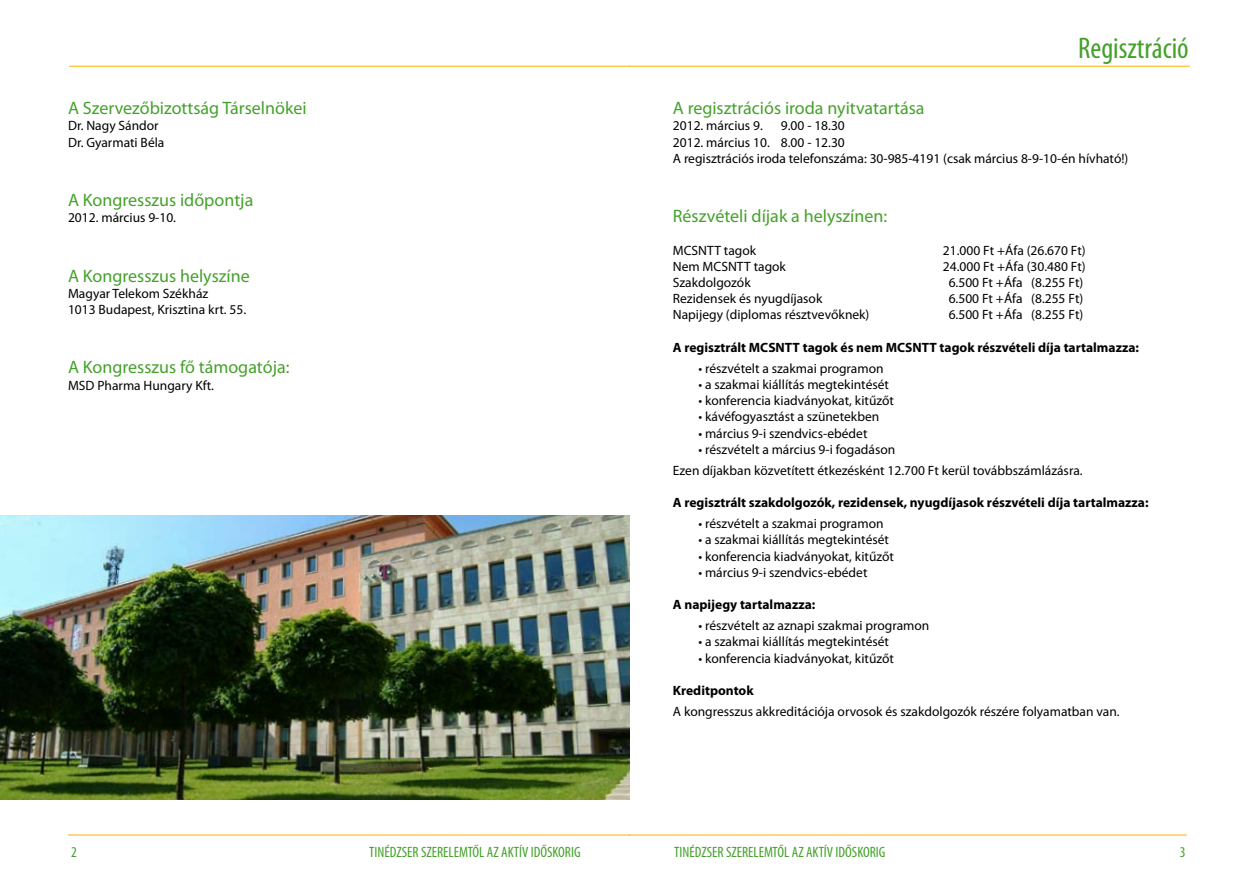
<style>
.page{position:relative;width:1259px;height:893px;background:#fff}
.page>*{position:absolute;margin:0;border:0;box-sizing:border-box;transform-origin:0 0}
.t1{font:condensed 30px "Myriad Pro";color:#45a12b}
.t2{font:18px "Myriad Pro";color:#45a12b}
.t3{font:condensed 15px "Myriad Pro";color:#45a12b}
.t4{font:13.5px/16.2px "Myriad Pro";color:#000}
.t5{font:700 13.5px "Myriad Pro";color:#000}
</style>
<div class="page">
<hr style="left:68px;top:835px;width:561px;height:1px;background:#f9b200">
<hr style="left:69px;top:66px;width:560px;height:1px;background:#f9b200">
<hr style="left:629px;top:835px;width:557px;height:1px;background:#f9b200">
<hr style="left:629px;top:66px;width:560px;height:1px;background:#f9b200">
<img style="left:0;top:515px;width:629px;height:285px">
<h2 class="t2" style="left:68px;top:97px;width:240px">A Szervezőbizottság Társelnökei</h2>
<p class="t4" style="left:68px;top:117px;width:98px">Dr. Nagy Sándor<br>Dr. Gyarmati Béla</p>
<h2 class="t2" style="left:68px;top:189px;width:187px">A Kongresszus időpontja</h2>
<p class="t4" style="left:68px;top:209px;width:109px">2012. március 9-10.</p>
<h2 class="t2" style="left:68px;top:264px;width:183px">A Kongresszus helyszíne</h2>
<p class="t4" style="left:68px;top:285px;width:180px">Magyar Telekom Székház<br>1013 Budapest, Krisztina krt. 55.</p>
<h2 class="t2" style="left:68px;top:356px;width:223px">A Kongresszus fő támogatója:</h2>
<p class="t4" style="left:68px;top:377px;width:147px">MSD Pharma Hungary Kft.</p>
<h1 class="t1" style="left:1078px;top:32px;width:112px">Regisztráció</h1>
<h2 class="t2" style="left:673px;top:97px;width:253px">A regisztrációs iroda nyitvatartása</h2>
<p class="t4" style="left:673px;top:117px;width:91px">2012. március 9.</p>
<p class="t4" style="left:673px;top:117px;width:457px;text-indent:108px">9.00 - 18.30<br>2012. március 10. 8.00 - 12.30<br>A regisztrációs iroda telefonszáma: 30-985-4191 (csak március 8-9-10-én hívható!)</p>
<h2 class="t2" style="left:673px;top:205px;width:216px">Részvételi díjak a helyszínen:</h2>
<p class="t4" style="left:673px;top:242px;width:85px">MCSNTT tagok</p>
<p class="t4" style="left:943px;top:242px;width:144px">21.000 Ft +Áfa (26.670 Ft)</p>
<p class="t4" style="left:673px;top:258px;width:115px">Nem MCSNTT tagok</p>
<p class="t4" style="left:943px;top:258px;width:144px">24.000 Ft +Áfa (30.480 Ft)</p>
<p class="t4" style="left:673px;top:274px;width:79px">Szakdolgozók</p>
<p class="t4" style="left:948px;top:274px;width:136px">6.500 Ft +Áfa (8.255 Ft)</p>
<p class="t4" style="left:673px;top:290px;width:151px">Rezidensek és nyugdíjasok</p>
<p class="t4" style="left:948px;top:290px;width:136px">6.500 Ft +Áfa (8.255 Ft)</p>
<p class="t4" style="left:673px;top:306px;width:198px">Napijegy (diplomas résztvevőknek)</p>
<p class="t4" style="left:948px;top:306px;width:136px">6.500 Ft +Áfa (8.255 Ft)</p>
<p class="t5" style="left:673px;top:338px;width:468px">A regisztrált MCSNTT tagok és nem MCSNTT tagok részvételi díja tartalmazza:</p>
<p class="t4" style="left:698px;top:360px;width:187px">• részvételt a szakmai programon</p>
<p class="t4" style="left:698px;top:376px;width:192px">• a szakmai kiállítás megtekintését</p>
<p class="t4" style="left:698px;top:392px;width:197px">• konferencia kiadványokat, kitűzőt</p>
<p class="t4" style="left:698px;top:408px;width:182px">• kávéfogyasztást a szünetekben</p>
<p class="t4" style="left:698px;top:425px;width:171px">• március 9-i szendvics-ebédet</p>
<p class="t4" style="left:673px;top:438px;width:411px;line-height:21px;text-indent:26px">• részvételt a március 9-i fogadáson<br>Ezen díjakban közvetített étkezésként 12.700 Ft kerül továbbszámlázásra.</p>
<p class="t5" style="left:673px;top:494px;width:477px">A regisztrált szakdolgozók, rezidensek, nyugdíjasok részvételi díja tartalmazza:</p>
<p class="t4" style="left:698px;top:515px;width:187px">• részvételt a szakmai programon</p>
<p class="t4" style="left:698px;top:531px;width:192px">• a szakmai kiállítás megtekintését</p>
<p class="t4" style="left:698px;top:548px;width:197px">• konferencia kiadványokat, kitűzőt</p>
<p class="t4" style="left:698px;top:564px;width:171px">• március 9-i szendvics-ebédet</p>
<p class="t5" style="left:673px;top:596px;width:144px">A napijegy tartalmazza:</p>
<p class="t4" style="left:698px;top:617px;width:232px">• részvételt az aznapi szakmai programon</p>
<p class="t4" style="left:698px;top:633px;width:192px">• a szakmai kiállítás megtekintését</p>
<p class="t4" style="left:698px;top:650px;width:197px">• konferencia kiadványokat, kitűzőt</p>
<p class="t5" style="left:673px;top:682px;width:82px">Kreditpontok</p>
<p class="t4" style="left:673px;top:703px;width:448px">A kongresszus akkreditációja orvosok és szakdolgozók részére folyamatban van.</p>
<p class="t3" style="left:71px;top:844px;width:7px">2</p>
<p class="t3" style="left:369px;top:844px;width:213px">TINÉDZSER SZERELEMTŐL AZ AKTÍV IDŐSKORIG</p>
<p class="t3" style="left:674px;top:844px;width:213px">TINÉDZSER SZERELEMTŐL AZ AKTÍV IDŐSKORIG</p>
<p class="t3" style="left:1179px;top:844px;width:7px">3</p>
</div>
